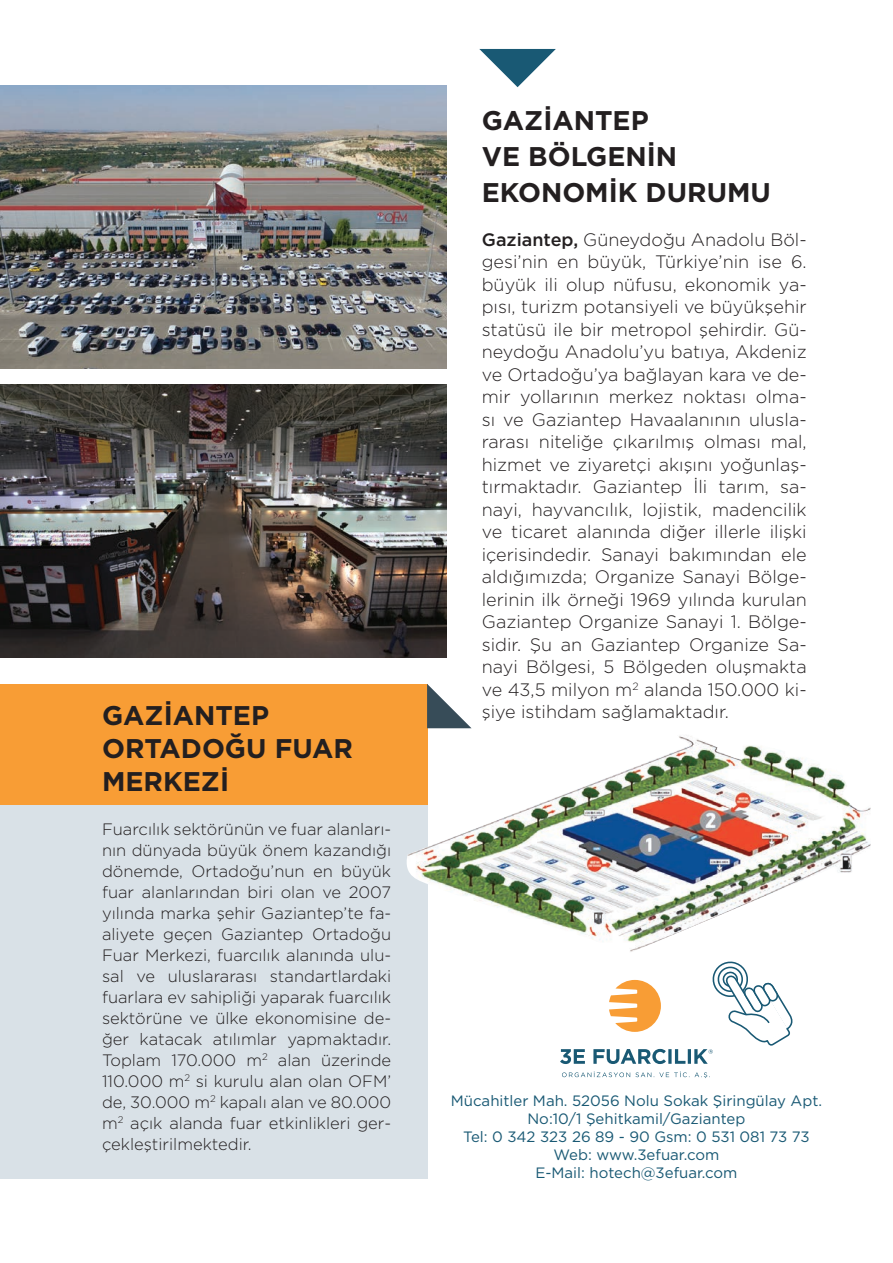
<style>
.page{position:relative;width:893px;height:1263px;background:#fff}
.page>*{position:absolute;margin:0;border:0;box-sizing:border-box;transform-origin:0 0}
.t1{font:700 27px/33px "Gotham";color:#231f20}
.t2{font:300 18px/22.5px "Gotham";color:#231f20;text-align:justify}
.t3{font:300 16.5px/21px "Gotham";color:#231f20;text-align:justify}
.t4{font:15px/18px "Gotham";color:#195974;text-align:center}
.s1{font-weight:500}
</style>
<div class="page">
<div style="left:0;top:684px;width:427px;height:495px;background:#d9e1e7"></div>
<div style="left:0;top:684px;width:427px;height:120px;background:#f89d35"></div>
<svg style="left:427px;top:684px;width:44px;height:44px"></svg>
<img style="left:0;top:85px;width:446px;height:284px">
<img style="left:0;top:384px;width:446px;height:274px">
<svg style="left:479px;top:49px;width:77px;height:38px"></svg>
<img style="left:403px;top:733px;width:467px;height:220px">
<svg style="left:560px;top:961px;width:233px;height:103px"></svg>
<svg style="left:562px;top:1071px;width:148px;height:7px"></svg>
<h1 class="t1" style="left:102px;top:699px;width:252px">GAZİANTEP<br>ORTADOĞU FUAR<br>MERKEZİ</h1>
<p class="t3" style="left:102px;top:818px;width:291px">Fuarcılık sektörünün ve fuar alanları&shy;nın dünyada büyük önem kazandığı dönemde, Ortadoğu’nun en büyük fuar alanlarından biri olan ve 2007 yılında marka şehir Gaziantep’te fa&shy;aliyete geçen Gaziantep Ortadoğu Fuar Merkezi, fuarcılık alanında ulu&shy;sal ve uluslararası standartlardaki fuarlara ev sahipliği yaparak fuarcılık sektörüne ve ülke ekonomisine de&shy;ğer katacak atılımlar yapmaktadır.<br>Toplam 170.000 m<sup>2</sup> alan üzerinde 110.000 m<sup>2</sup> si kurulu alan olan OFM’ de, 30.000 m<sup>2</sup> kapalı alan ve 80.000 m<sup>2</sup> açık alanda fuar etkinlikleri ger&shy;çekleştirilmektedir.</p>
<h1 class="t1" style="left:482px;top:102px;width:291px;line-height:36px">GAZİANTEP<br>VE BÖLGENİN<br>EKONOMİK DURUMU</h1>
<p class="t2" style="left:482px;top:228px;width:326px"><span class="s1">Gaziantep,</span> Güneydoğu Anadolu Böl&shy;gesi’nin en büyük, Türkiye’nin ise 6. büyük ili olup nüfusu, ekonomik ya&shy;pısı, turizm potansiyeli ve büyükşehir statüsü ile bir metropol şehirdir. Gü&shy;neydoğu Anadolu’yu batıya, Akdeniz ve Ortadoğu’ya bağlayan kara ve de&shy;mir yollarının merkez noktası olma&shy;sı ve Gaziantep Havaalanının ulusla&shy;rarası niteliğe çıkarılmış olması mal, hizmet ve ziyaretçi akışını yoğunlaş&shy;tırmaktadır. Gaziantep İli tarım, sa&shy;nayi, hayvancılık, lojistik, madencilik ve ticaret alanında diğer illerle ilişki içerisindedir. Sanayi bakımından ele aldığımızda; Organize Sanayi Bölge&shy;lerinin ilk örneği 1969 yılında kurulan Gaziantep Organize Sanayi 1. Bölge&shy;sidir. Şu an Gaziantep Organize Sa&shy;nayi Bölgesi, 5 Bölgeden oluşmakta ve 43,5 milyon m<sup>2</sup> alanda 150.000 ki&shy;şiye istihdam sağlamaktadır.</p>
<p class="t4" style="left:451px;top:1091px;width:373px">Mücahitler Mah. 52056 Nolu Sokak Şiringülay Apt.<br>No:10/1 Şehitkamil/Gaziantep<br>Tel: 0 342 323 26 89 - 90 Gsm: 0 531 081 73 73<br>Web: www.3efuar.com<br>E-Mail: hotech@3efuar.com</p>
</div>
